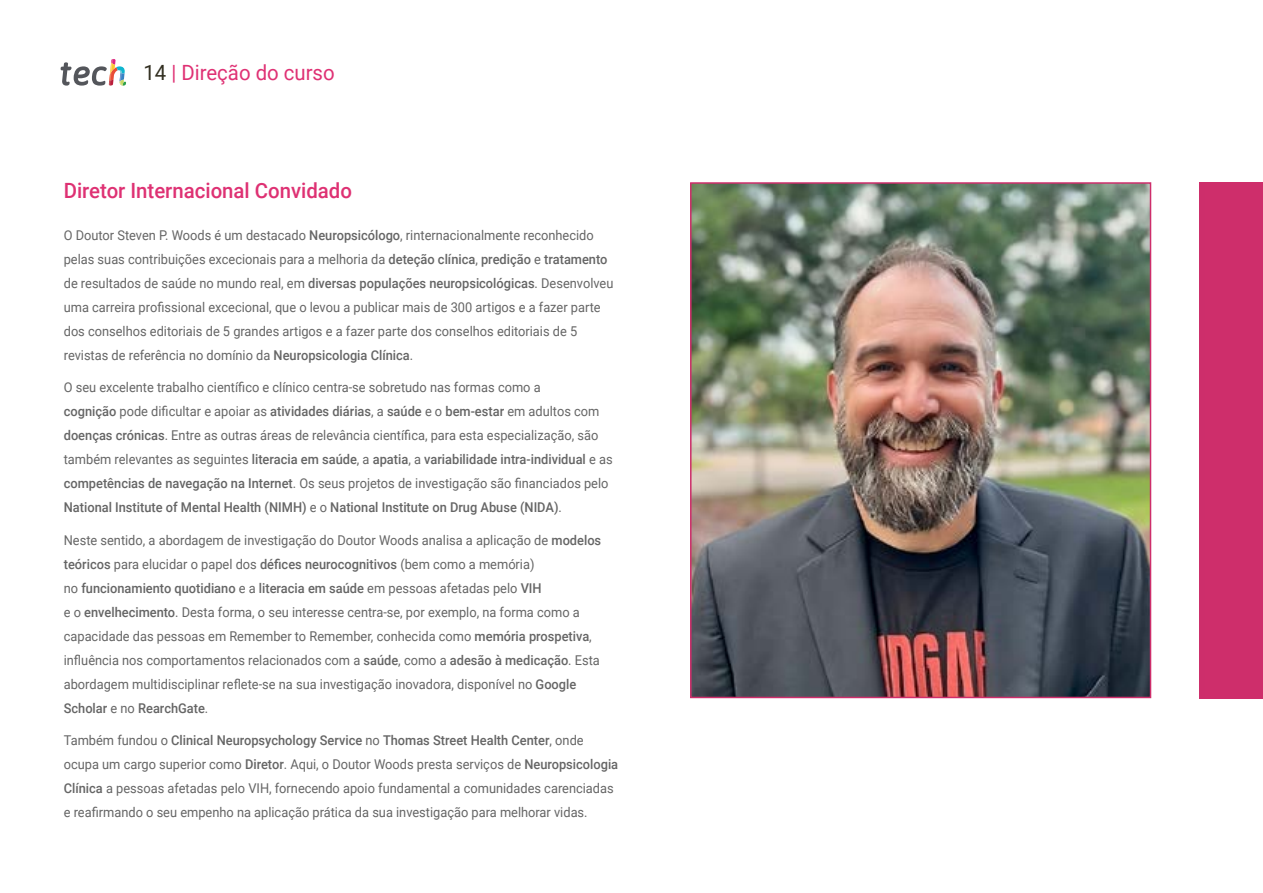
<style>
.page{position:relative;width:1263px;height:893px;background:#fff}
.page>*{position:absolute;margin:0;border:0;box-sizing:border-box;transform-origin:0 0}
.t1{font:500 21px "Roboto";color:#de3173}
.t2{font:21px "Roboto";color:#df3174}
.t3{font:13.5px/24px "Roboto";color:#656565;scale:.95 1}
.s1{color:#312e20}
.s2{font-weight:500}
</style>
<div class="page">
<div style="left:1199px;top:182px;width:64px;height:516px;background:#ce2e6b"></div>
<img style="left:693px;top:185px;width:455px;height:510px">
<div style="left:690px;top:182px;width:461px;height:516px;border:2px solid #ce2e6b"></div>
<svg style="left:61px;top:59px;width:65px;height:27px"></svg>
<h1 class="t2" style="left:144px;top:57px;width:193px"><span class="s1">14</span> | Direção do curso</h1>
<h1 class="t1" style="left:64px;top:176px;width:290px">Diretor Internacional Convidado</h1>
<p class="t3" style="left:64px;top:222px;width:580px">O Doutor Steven P. Woods é um destacado <span class="s2">Neuropsicólogo</span>, rinternacionalmente reconhecido pelas suas contribuições excecionais para a melhoria da <span class="s2">deteção clínica</span>, <span class="s2">predição</span> e <span class="s2">tratamento </span>de resultados de saúde no mundo real, em <span class="s2">diversas populações neuropsicológicas</span>. Desenvolveu uma carreira profissional excecional, que o levou a publicar mais de 300 artigos e a fazer parte dos conselhos editoriais de 5 grandes artigos e a fazer parte dos conselhos editoriais de 5 revistas de referência no domínio da <span class="s2">Neuropsicologia Clínica</span>.</p>
<p class="t3" style="left:64px;top:375px;width:579px">O seu excelente trabalho científico e clínico centra-se sobretudo nas formas como a<br><span class="s2">cognição</span> pode dificultar e apoiar as <span class="s2">atividades diárias</span>, a <span class="s2">saúde</span> e o <span class="s2">bem-estar</span> em adultos com <span class="s2">doenças crónicas</span>. Entre as outras áreas de relevância científica, para esta especialização, são também relevantes as seguintes <span class="s2">literacia em saúde</span>, a <span class="s2">apatia</span>, a <span class="s2">variabilidade intra-individual</span> e as <span class="s2">competências de navegação na Internet</span>. Os seus projetos de investigação são financiados pelo <span class="s2">National Institute of Mental Health (NIMH)</span> e o <span class="s2">National Institute on Drug Abuse (NIDA)</span>.</p>
<p class="t3" style="left:64px;top:527px;width:567px">Neste sentido, a abordagem de investigação do Doutor Woods analisa a aplicação de <span class="s2">modelos teóricos</span> para elucidar o papel dos <span class="s2">défices neurocognitivos</span> (bem como a memória)<br>no <span class="s2">funcionamiento quotidiano</span> e a <span class="s2">literacia em saúde</span> em pessoas afetadas pelo <span class="s2">VIH<br></span>e o <span class="s2">envelhecimento</span>. Desta forma, o seu interesse centra-se, por exemplo, na forma como a capacidade das pessoas em Remember to Remember, conhecida como <span class="s2">memória prospetiva</span>, influência nos comportamentos relacionados com a <span class="s2">saúde</span>, como a <span class="s2">adesão à medicação</span>. Esta abordagem multidisciplinar reflete-se na sua investigação inovadora, disponível no <span class="s2">Google Scholar</span> e no <span class="s2">RearchGate</span>.</p>
<p class="t3" style="left:64px;top:728px;width:585px">Também fundou o <span class="s2">Clinical Neuropsychology Service</span> no <span class="s2">Thomas Street Health Center</span>, onde ocupa um cargo superior como <span class="s2">Diretor</span>. Aqui, o Doutor Woods presta serviços de <span class="s2">Neuropsicologia Clínica</span> a pessoas afetadas pelo VIH, fornecendo apoio fundamental a comunidades carenciadas e reafirmando o seu empenho na aplicação prática da sua investigação para melhorar vidas.</p>
</div>
